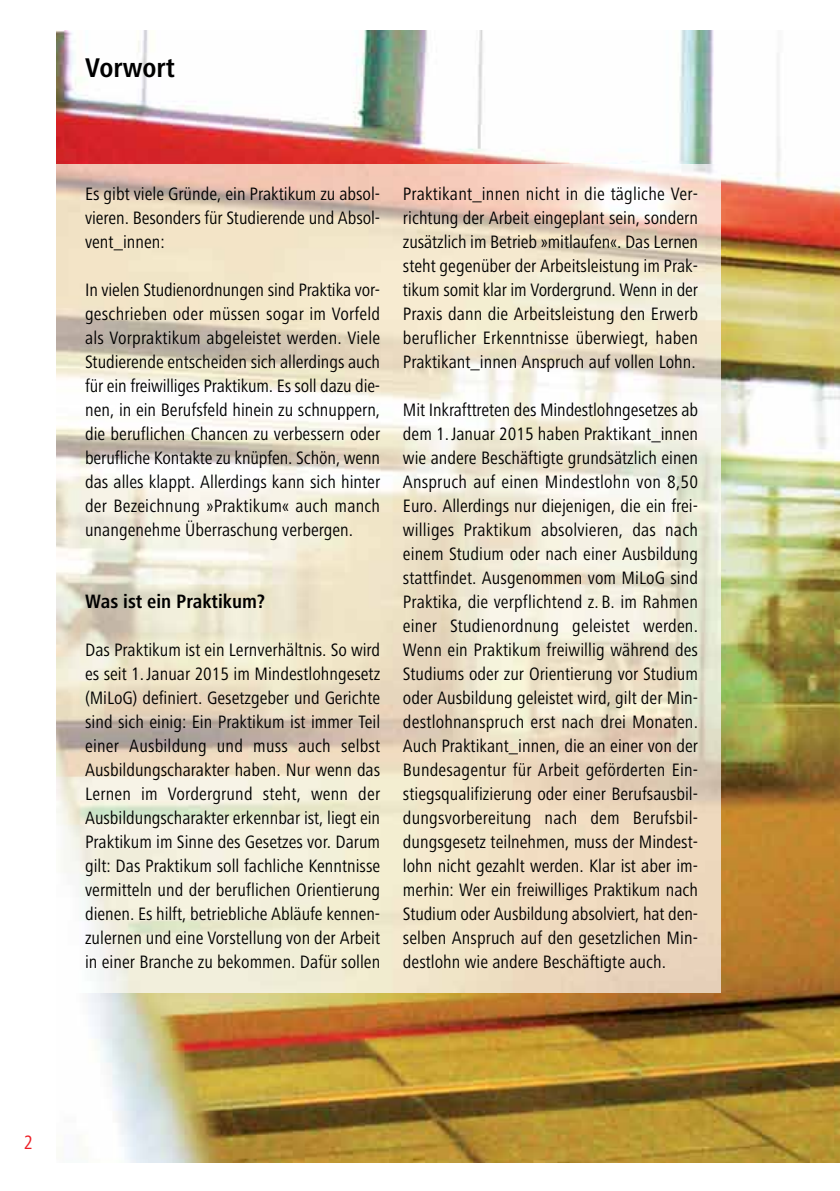
<style>
.page{position:relative;width:840px;height:1191px;background:#fff}
.page>*{position:absolute;margin:0;border:0;box-sizing:border-box;transform-origin:0 0}
.t1{font:700 condensed 28px "Frutiger Next LT";color:#000}
.t2{font:700 condensed 20px "Frutiger Next LT";color:#000}
.t3{font:condensed 20px "Frutiger Next LT";color:#ed1d24}
.t4{font:condensed 18.6px/24px "Frutiger Next LT";color:#000;text-align:justify}
</style>
<div class="page">
<img style="left:57px;top:31px;width:782px;height:1131px">
<img style="left:57px;top:164px;width:663px;height:828px">
<h1 class="t1" style="left:85px;top:57px;width:91px">Vorwort</h1>
<p class="t4" style="left:85px;top:183px;width:296px">Es gibt viele Gründe, ein Praktikum zu absol&shy;vieren. Besonders für Studierende und Absol&shy;vent_innen:</p>
<p class="t4" style="left:85px;top:279px;width:296px">In vielen Studienordnungen sind Praktika vor&shy;geschrieben oder müssen sogar im Vorfeld als Vorpraktikum abgeleistet werden. Viele Studierende entscheiden sich allerdings auch für ein freiwilliges Praktikum. Es soll dazu die&shy;nen, in ein Berufsfeld hinein zu schnuppern, die beruflichen Chancen zu verbessern oder berufliche Kontakte zu knüpfen. Schön, wenn das alles klappt. Allerdings kann sich hinter der Bezeichnung »Praktikum« auch manch unangenehme Überraschung verbergen.</p>
<p class="t2" style="left:85px;top:593px;width:181px">Was ist ein Praktikum?</p>
<p class="t4" style="left:85px;top:639px;width:296px">Das Praktikum ist ein Lernverhältnis. So wird es seit 1. Januar 2015 im Mindestlohngesetz (MiLoG) definiert. Gesetzgeber und Gerichte sind sich einig: Ein Praktikum ist immer Teil einer Ausbildung und muss auch selbst Ausbildungs charakter haben. Nur wenn das Lernen im Vordergrund steht, wenn der Ausbildungs charakter erkennbar ist, liegt ein Praktikum im Sinne des Gesetzes vor. Darum gilt: Das Praktikum soll fachliche Kenntnisse vermitteln und der beruflichen Orientierung dienen. Es hilft, betriebliche Abläufe kennen&shy;zulernen und eine Vorstellung von der Arbeit in einer Branche zu bekommen. Dafür sollen</p>
<p class="t4" style="left:403px;top:183px;width:296px">Praktikant_innen nicht in die tägliche Ver&shy;richtung der Arbeit eingeplant sein, sondern zusätzlich im Betrieb »mitlaufen«. Das Lernen steht gegenüber der Arbeitsleistung im Prak&shy;tikum somit klar im Vordergrund. Wenn in der Praxis dann die Arbeitsleistung den Erwerb beruflicher Erkenntnisse überwiegt, haben Praktikant_innen Anspruch auf vollen Lohn.</p>
<p class="t4" style="left:403px;top:399px;width:296px">Mit Inkrafttreten des Mindestlohngesetzes ab dem 1. Januar 2015 haben Praktikant_innen wie andere Beschäftigte grundsätzlich einen Anspruch auf einen Mindestlohn von 8,50<br>Euro. Allerdings nur diejenigen, die ein frei&shy;williges Praktikum absolvieren, das nach einem Studium oder nach einer Ausbildung stattfindet. Ausgenommen vom MiLoG sind Praktika, die verpflichtend z. B. im Rahmen einer Studienordnung geleistet werden.<br>Wenn ein Praktikum freiwillig während des Studiums oder zur Orientierung vor Studium oder Ausbildung geleistet wird, gilt der Min&shy;destlohnanspruch erst nach drei Monaten.<br>Auch Praktikant_innen, die an einer von der Bundesagentur für Arbeit geförderten Ein&shy;stiegsqualifizierung oder einer Berufsausbil&shy;dungsvorbereitung nach dem Berufsbil&shy;dungsgesetz teilnehmen, muss der Mindest&shy;lohn nicht gezahlt werden. Klar ist aber im&shy;merhin: Wer ein freiwilliges Praktikum nach Studium oder Ausbildung absolviert, hat den&shy;selben Anspruch auf den gesetzlichen Min&shy;destlohn wie andere Beschäftigte auch.</p>
<p class="t3" style="left:24px;top:1134px;width:11px">2</p>
</div>
